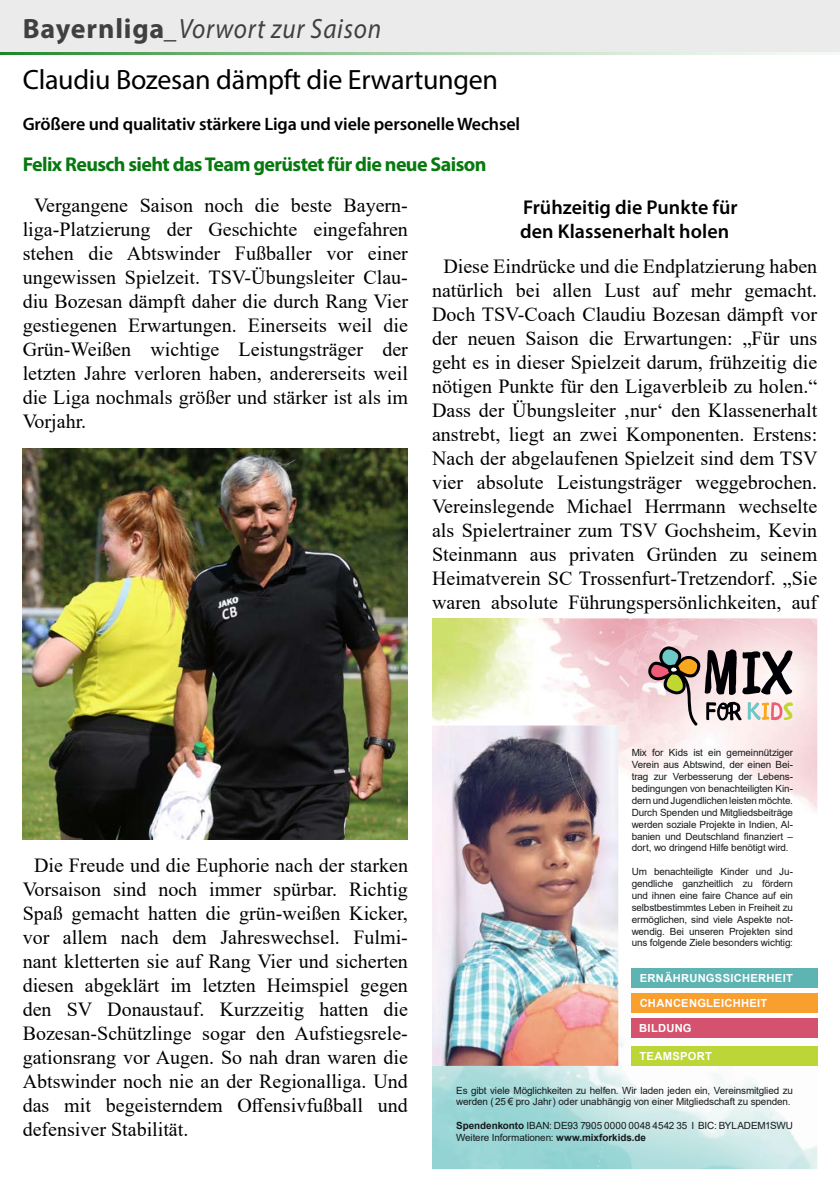
<style>
.page{position:relative;width:840px;height:1191px;background:#fff}
.page>*{position:absolute;margin:0;border:0;box-sizing:border-box;transform-origin:0 0}
.t1{font:28px "Myriad Pro";letter-spacing:-.01em;color:#000}
.t2{font:italic 28px "Myriad Pro";letter-spacing:.03em;color:#413f3f;scale:.9 1}
.t3{font:20px/24px "Times New Roman";color:#000;text-align:justify}
.t4{font:700 20px "Myriad Pro";letter-spacing:-.03em;color:#07790f}
.t5{font:600 20px/24px "Myriad Pro";color:#000}
.t6{font:600 18px "Myriad Pro";letter-spacing:-.01em;color:#000}
.t7{font:700 11.2px "Arial";letter-spacing:.025em;color:#fff}
.t8{font:9.8px/11.8px "Arial";letter-spacing:-.01em;color:#16191b;text-align:justify}
.s1{font-weight:700;font-style:normal}
.s2{font-weight:700}
</style>
<div class="page">
<svg style="left:0;top:51px;width:839px;height:4px;background:#b3d3b5"></svg>
<div style="left:0;top:0;width:839px;height:51px;background:#ebebec"></div>
<img style="left:432px;top:725px;width:186px;height:444px">
<img style="left:597px;top:986px;width:192px;height:183px">
<img style="left:756px;top:1038px;width:60px;height:131px">
<img style="left:553px;top:1046px;width:70px;height:33px">
<img style="left:618px;top:982px;width:18px;height:66px">
<img style="left:561px;top:618px;width:73px;height:241px">
<img style="left:432px;top:618px;width:129px;height:106px">
<img style="left:567px;top:630px;width:249px;height:229px">
<img style="left:565px;top:725px;width:53px;height:113px">
<img style="left:634px;top:618px;width:182px;height:189px">
<svg style="left:648px;top:646px;width:144px;height:79px"></svg>
<div style="left:630px;top:1018px;width:186px;height:20px;background:#d4526e"></div>
<div style="left:630px;top:993px;width:186px;height:19px;background:#f89f2e"></div>
<div style="left:630px;top:967px;width:186px;height:20px;background:#5db4b3"></div>
<div style="left:630px;top:1046px;width:186px;height:19px;background:#bcd537"></div>
<img style="left:23px;top:448px;width:385px;height:391px">
<h1 class="t2" style="left:23px;top:11px;width:400px"><span class="s1">Bayernliga</span>_Vorwort zur Saison</h1>
<h1 class="t1" style="left:23px;top:62px;width:476px">Claudiu Bozesan dämpft die Erwartungen</h1>
<p class="t6" style="left:23px;top:113px;width:498px">Größere und qualitativ stärkere Liga und viele personelle Wechsel</p>
<p class="t4" style="left:23px;top:151px;width:465px">Felix Reusch sieht das Team gerüstet für die neue Saison</p>
<p class="t3" style="left:23px;top:193px;width:386px;text-indent:11px">Vergangene Saison noch die beste Bayern&shy;liga-Platzierung der Geschichte eingefahren stehen die Abtswinder Fußballer vor einer ungewissen Spielzeit. TSV-Übungsleiter Clau&shy;diu Bozesan dämpft daher die durch Rang Vier gestiegenen Erwartungen. Einerseits weil die Grün-Weißen wichtige Leistungsträger der letzten Jahre verloren haben, andererseits weil die Liga nochmals größer und stärker ist als im Vorjahr.</p>
<p class="t5" style="left:519px;top:194px;width:219px">Frühzeitig die Punkte für den Klassenerhalt holen</p>
<p class="t3" style="left:432px;top:253px;width:387px;text-align:center">Diese Eindrücke und die Endplatzierung haben natürlich bei allen Lust auf mehr gemacht.<br>Doch TSV-Coach Claudiu Bozesan dämpft vor der neuen Saison die Erwartungen: „Für uns geht es in dieser Spielzeit darum, frühzeitig die nötigen Punkte für den Ligaverbleib zu holen.“ Dass der Übungsleiter ‚nur‘ den Klassenerhalt anstrebt, liegt an zwei Komponenten. Erstens:<br>Nach der abgelaufenen Spielzeit sind dem TSV vier absolute Leistungsträger weggebrochen.<br>Vereinslegende Michael Herrmann wechselte als Spielertrainer zum TSV Gochsheim, Kevin Steinmann aus privaten Gründen zu seinem Heimatverein SC Trossenfurt-Tretzendorf. „Sie waren absolute Führungspersönlichkeiten, auf</p>
<p class="t3" style="left:23px;top:852px;width:386px;text-indent:11px">Die Freude und die Euphorie nach der starken Vorsaison sind noch immer spürbar. Richtig Spaß gemacht hatten die grün-weißen Kicker, vor allem nach dem Jahreswechsel. Fulmi&shy;nant kletterten sie auf Rang Vier und sicherten diesen abgeklärt im letzten Heimspiel gegen den SV Donaustauf. Kurzzeitig hatten die Bozesan-Schützlinge sogar den Aufstiegsrele&shy;gationsrang vor Augen. So nah dran waren die Abtswinder noch nie an der Regionalliga. Und das mit begeisterndem Offensivfußball und defensiver Stabilität.</p>
<p class="t8" style="left:631px;top:747px;width:163px">Mix for Kids ist ein gemeinnütziger Verein aus Abtswind, der einen Bei&shy;trag zur Verbesserung der Lebens&shy;bedingungen von benachteiligten Kin&shy;dern und Jugendlichen leisten möchte.<br>Durch Spenden und Mitgliedsbeiträge werden soziale Projekte in Indien, Al&shy;banien und Deutschland finanziert – dort, wo dringend Hilfe benötigt wird.</p>
<p class="t8" style="left:631px;top:865px;width:163px">Um benachteiligte Kinder und Ju&shy;gendliche ganzheitlich zu fördern und ihnen eine faire Chance auf ein selbstbestimmtes Leben in Freiheit zu ermöglichen, sind viele Aspekte not&shy;wendig. Bei unseren Projekten sind uns folgende Ziele besonders wichtig:</p>
<p class="t7" style="left:639px;top:970px;width:154px">ERNÄHRUNGSSICHERHEIT</p>
<p class="t7" style="left:639px;top:995px;width:129px">CHANCENGLEICHHEIT</p>
<p class="t7" style="left:639px;top:1020px;width:54px">BILDUNG</p>
<p class="t7" style="left:639px;top:1048px;width:74px">TEAMSPORT</p>
<p class="t8" style="left:456px;top:1084px;width:338px">Es gibt viele Möglichkeiten zu helfen. Wir laden jeden ein, Vereinsmitglied zu werden ( 25 € pro Jahr) oder unabhängig von einer Mitgliedschaft zu spenden.</p>
<p class="t8" style="left:456px;top:1119px;width:338px"><span class="s2">Spendenkonto</span> IBAN: DE93 7905 0000 0048 4542 35 I BIC: BYLADEM1SWU<br>Weitere Informationen: <span class="s2">www.mixforkids.de</span></p>
</div>
